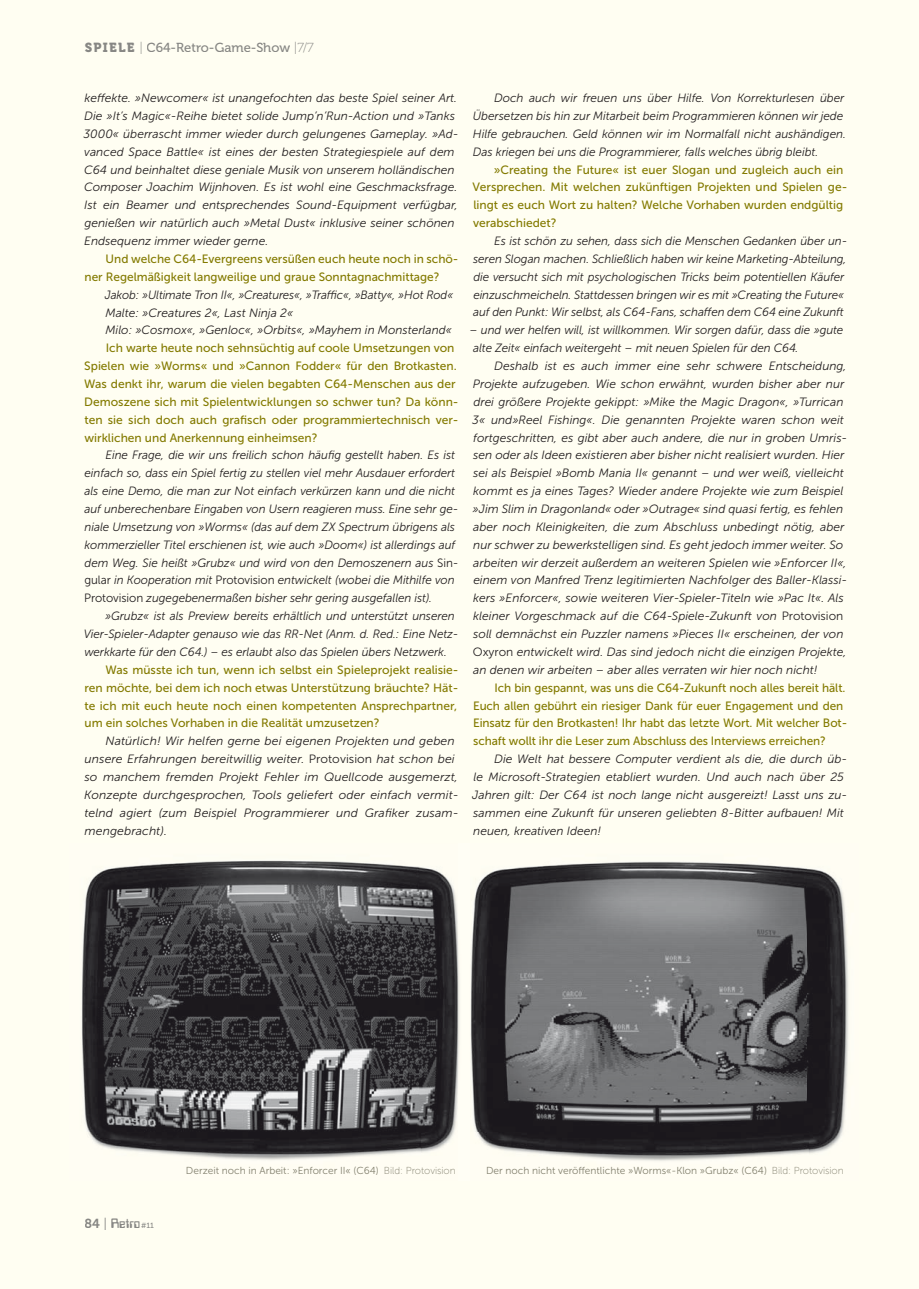
<style>
.page{position:relative;width:919px;height:1289px;background:#fff}
.page>*{position:absolute;margin:0;border:0;box-sizing:border-box;transform-origin:0 0}
.t1{font:14.25px "Data Seventy Plain";color:#878784}
.t2{font:13.05px "Museo 500";color:#878784}
.t3{font:italic 12px/17.9px "Museo Sans 300";color:#231f20}
.t4{font:12px/17.9px "Museo Sans 500";color:#837a00}
.t5{font:italic 12px/17.9px "Museo Sans 300";color:#231f20;scale:.96 1}
.t6{font:10.2px "Museo Sans 300";color:#82806e}
.s1{font-family:"Museo 900"}
.s2{font-family:"Museo 100"}
.s3{font-style:normal}
.s4{font-family:"Museo 700";font-size:13.05px}
.s5{font-family:"Museo 300";font-size:13.05px}
.s6{font-family:"Museo 500";font-size:7.5px}
.s7{font-family:"Museo Sans 100"}
</style>
<div class="page">
<div style="left:0;top:0;width:906px;height:1288px;background:#fffef2"></div>
<div style="left:906px;top:0;width:12px;height:1288px;background:#fffef2"></div>
<img style="left:81px;top:860px;width:377px;height:300px">
<img style="left:458px;top:861px;width:390px;height:300px">
<p class="t2" style="left:85px;top:40px;width:230px"><span class="s1">Spiele</span> <span class="s2">|</span> C64-Retro-Game-Show <span class="s2">|7/7</span></p>
<p class="t3" style="left:83px;top:89px;width:376px">keffekte. »Newcomer« ist unangefochten das beste Spiel seiner Art.<br>Die »It’s Magic«-Reihe bietet solide Jump’n’Run-Action und »Tanks 3000« überrascht immer wieder durch gelungenes Gameplay. »Ad&shy;vanced Space Battle« ist eines der besten Strategiespiele auf dem C64 und beinhaltet diese geniale Musik von unserem holländischen Composer Joachim Wijnhoven. Es ist wohl eine Geschmacksfrage.<br>Ist ein Beamer und entsprechendes Sound-Equipment verfügbar, genießen wir natürlich auch »Metal Dust« inklusive seiner schönen Endsequenz immer wieder gerne.</p>
<p class="t4" style="left:84px;top:250px;width:375px;text-indent:21px">Und welche C64-Evergreens versüßen euch heute noch in schö&shy;ner Regelmäßigkeit langweilige und graue Sonntagnachmittage?</p>
<p class="t5" style="left:105px;top:286px;width:364px">Jakob: »Ultimate Tron II«, »Creatures«, »Traffic«, »Batty«, »Hot Rod«<br>Malte: »Creatures 2«, Last Ninja 2«<br>Milo: »Cosmox«, »Genloc«, »Orbits«, »Mayhem in Monsterland«</p>
<p class="t4" style="left:84px;top:339px;width:376px;text-indent:22px">Ich warte heute noch sehnsüchtig auf coole Umsetzungen von Spielen wie »Worms« und »Cannon Fodder« für den Brotkasten.<br>Was denkt ihr, warum die vielen begabten C64-Menschen aus der Demoszene sich mit Spielentwicklungen so schwer tun? Da könn&shy;ten sie sich doch auch grafisch oder programmiertechnisch ver&shy;wirklichen und Anerkennung einheimsen?</p>
<p class="t3" style="left:84px;top:446px;width:376px;text-indent:21px">Eine Frage, die wir uns freilich schon häufig gestellt haben. Es ist einfach so, dass ein Spiel fertig zu stellen viel mehr Ausdauer erfordert als eine Demo, die man zur Not einfach verkürzen kann und die nicht auf unberechenbare Eingaben von Usern reagieren muss. Eine sehr ge&shy;niale Umsetzung von »Worms« (das auf dem ZX Spectrum übrigens als kommerzieller Titel erschienen ist, wie auch »Doom«) ist allerdings auf dem Weg. Sie heißt »Grubz« und wird von den Demoszenern aus <span class="s3">Sin&shy;gular</span> in Kooperation mit <span class="s3">Protovision</span> entwickelt (wobei die Mithilfe von <span class="s3">Protovision</span> zugegebenermaßen bisher sehr gering ausgefallen ist).</p>
<p class="t3" style="left:84px;top:607px;width:376px;text-indent:21px">»Grubz« ist als Preview bereits erhältlich und unterstützt unseren<br>Vier-Spieler-Adapter genauso wie das RR-Net (Anm. d. Red.: Eine Netz&shy;werkkarte für den C64.) – es erlaubt also das Spielen übers Netzwerk.</p>
<p class="t4" style="left:84px;top:660px;width:375px;text-align:justify;text-indent:21px">Was müsste ich tun, wenn ich selbst ein Spieleprojekt realisie&shy;ren möchte, bei dem ich noch etwas Unterstützung bräuchte? Hät&shy;te ich mit euch heute noch einen kompetenten Ansprechpartner, um ein solches Vorhaben in die Realität umzusetzen?</p>
<p class="t3" style="left:84px;top:732px;width:376px;text-indent:21px">Natürlich! Wir helfen gerne bei eigenen Projekten und geben unsere Erfahrungen bereitwillig weiter. <span class="s3">Protovision</span> hat schon bei so manchem fremden Projekt Fehler im Quellcode ausgemerzt, Konzepte durchgesprochen, Tools geliefert oder einfach vermit&shy;telnd agiert (zum Beispiel Programmierer und Grafiker zusam&shy;mengebracht).</p>
<p class="t3" style="left:473px;top:89px;width:374px;text-indent:21px">Doch auch wir freuen uns über Hilfe. Von Korrekturlesen über Übersetzen bis hin zur Mitarbeit beim Programmieren können wir jede Hilfe gebrauchen. Geld können wir im Normalfall nicht aushändigen.<br>Das kriegen bei uns die Programmierer, falls welches übrig bleibt.</p>
<p class="t4" style="left:472px;top:160px;width:376px;text-indent:21px">»Creating the Future« ist euer Slogan und zugleich auch ein Versprechen. Mit welchen zukünftigen Projekten und Spielen ge&shy;lingt es euch Wort zu halten? Welche Vorhaben wurden endgültig verabschiedet?</p>
<p class="t3" style="left:473px;top:232px;width:375px;text-indent:21px">Es ist schön zu sehen, dass sich die Menschen Gedanken über un&shy;seren Slogan machen. Schließlich haben wir keine Marketing-Abteilung, die versucht sich mit psychologischen Tricks beim potentiellen Käufer einzuschmeicheln. Stattdessen bringen wir es mit »Creating the Future« auf den Punkt: Wir selbst, als C64-Fans, schaffen dem C64 eine Zukunft</p>
<p class="t3" style="left:473px;top:321px;width:371px;text-indent:-4px">– und wer helfen will, ist willkommen. Wir sorgen dafür, dass die »gute alte Zeit« einfach weitergeht – mit neuen Spielen für den C64.</p>
<p class="t3" style="left:472px;top:357px;width:377px;text-indent:22px">Deshalb ist es auch immer eine sehr schwere Entscheidung, Projekte aufzugeben. Wie schon erwähnt, wurden bisher aber nur drei größere Projekte gekippt: »Mike the Magic Dragon«, »Turrican 3« und»Reel Fishing«. Die genannten Projekte waren schon weit fortgeschritten, es gibt aber auch andere, die nur in groben Umris&shy;sen oder als Ideen existieren aber bisher nicht realisiert wurden. Hier sei als Beispiel »Bomb Mania II« genannt – und wer weiß, vielleicht kommt es ja eines Tages? Wieder andere Projekte wie zum Beispiel »Jim Slim in Dragonland« oder »Outrage« sind quasi fertig, es fehlen aber noch Kleinigkeiten, die zum Abschluss unbedingt nötig, aber nur schwer zu bewerkstelligen sind. Es geht jedoch immer weiter. So arbeiten wir derzeit außerdem an weiteren Spielen wie »Enforcer II«, einem von Manfred Trenz legitimierten Nachfolger des Baller-Klassi&shy;kers »Enforcer«, sowie weiteren Vier-Spieler-Titeln wie »Pac It«. Als kleiner Vorgeschmack auf die C64-Spiele-Zukunft von <span class="s3">Protovision </span>soll demnächst ein Puzzler namens »Pieces II« erscheinen, der von <span class="s3">Oxyron</span> entwickelt wird. Das sind jedoch nicht die einzigen Projekte, an denen wir arbeiten – aber alles verraten wir hier noch nicht!</p>
<p class="t4" style="left:473px;top:678px;width:376px;text-indent:21px">Ich bin gespannt, was uns die C64-Zukunft noch alles bereit hält.<br>Euch allen gebührt ein riesiger Dank für euer Engagement und den Einsatz für den Brotkasten! Ihr habt das letzte Wort. Mit welcher Bot&shy;schaft wollt ihr die Leser zum Abschluss des Interviews erreichen?</p>
<p class="t3" style="left:472px;top:750px;width:376px;text-indent:22px">Die Welt hat bessere Computer verdient als die, die durch üb&shy;le Microsoft-Strategien etabliert wurden. Und auch nach über 25<br>Jahren gilt: Der C64 ist noch lange nicht ausgereizt! Lasst uns zu&shy;sammen eine Zukunft für unseren geliebten 8-Bitter aufbauen! Mit neuen, kreativen Ideen!</p>
<p class="t1" style="left:85px;top:1215px;width:71px"><span class="s4">84</span> <span class="s5">|</span> Retro<span class="s6">#11</span></p>
<p class="t6" style="left:186px;top:1165px;width:271px">Derzeit noch in Arbeit: »Enforcer II« (C64) <span class="s7">Bild: Protovision</span></p>
<p class="t6" style="left:486px;top:1165px;width:359px">Der noch nicht veröffentlichte »Worms«-Klon »Grubz« (C64) <span class="s7">Bild: Protovision</span></p>
</div>
